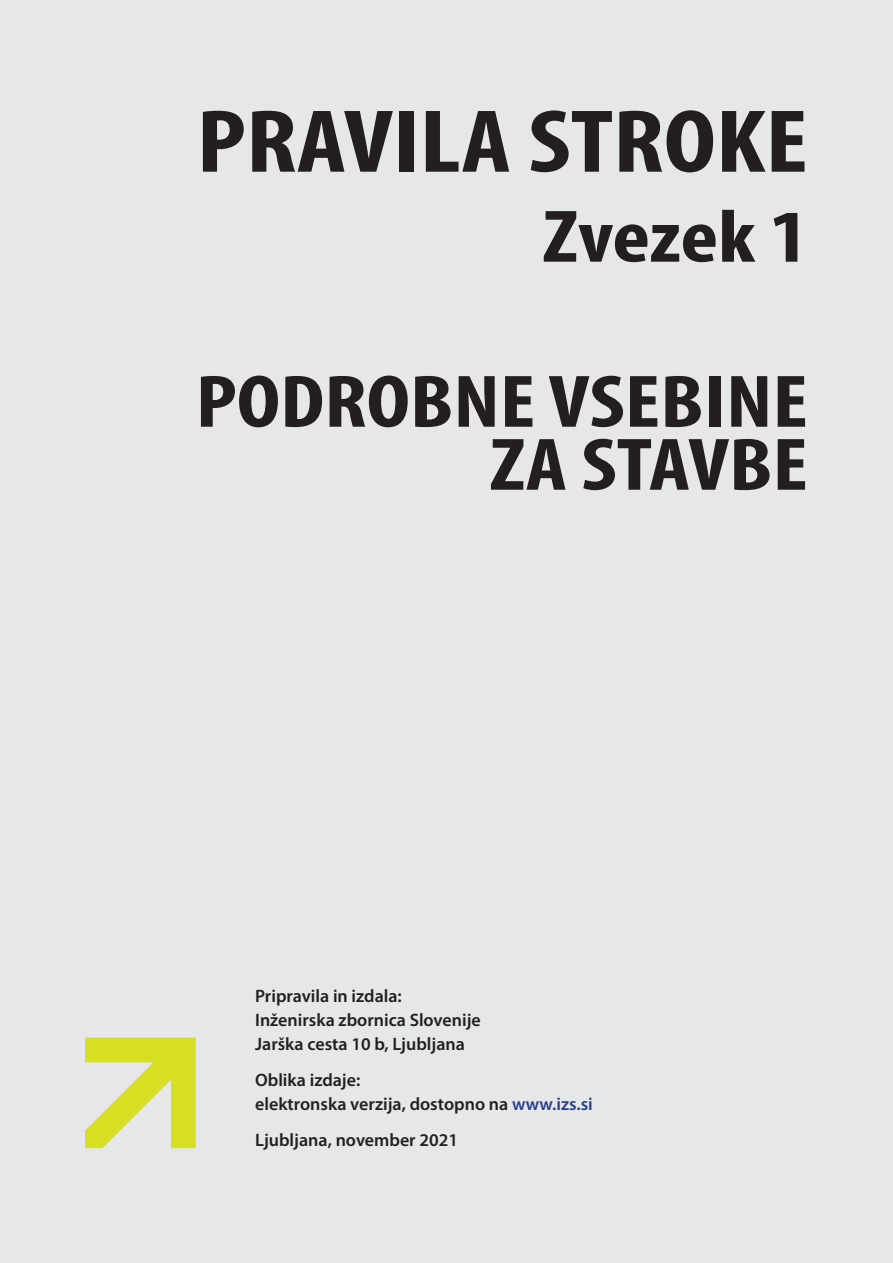
<style>
.page{position:relative;width:893px;height:1263px;background:#e6e7e9}
.page>*{position:absolute;margin:0;border:0;box-sizing:border-box;transform-origin:0 0}
.t1{font:700 condensed 90px "Myriad Pro";color:#231f20;scale:1.2 1}
.t2{font:700 condensed 75px/165px "Myriad Pro";color:#231f20;text-align:right;scale:1.2 1}
.t3{font:600 18px/24px "Myriad Pro";color:#231f20}
.s1{color:#253f8e}
</style>
<div class="page">
<svg style="left:85px;top:1037px;width:111px;height:111px"></svg>
<h1 class="t1" style="left:197px;top:92px;width:511px">PRAVILA STROKE</h1>
<h2 class="t2" style="left:196px;top:155px;width:512px">Zvezek 1<br>PODROBNE VSEBINE</h2>
<h2 class="t2" style="left:490px;top:383px;width:266px">ZA STAVBE</h2>
<p class="t3" style="left:255px;top:984px;width:227px">Pripravila in izdala:<br>Inženirska zbornica Slovenije<br>Jarška cesta 10 b, Ljubljana</p>
<p class="t3" style="left:255px;top:1068px;width:339px">Oblika izdaje:<br>elektronska verzija, dostopno na <span class="s1">www.izs.si</span></p>
<p class="t3" style="left:255px;top:1128px;width:204px">Ljubljana, november 2021</p>
</div>
